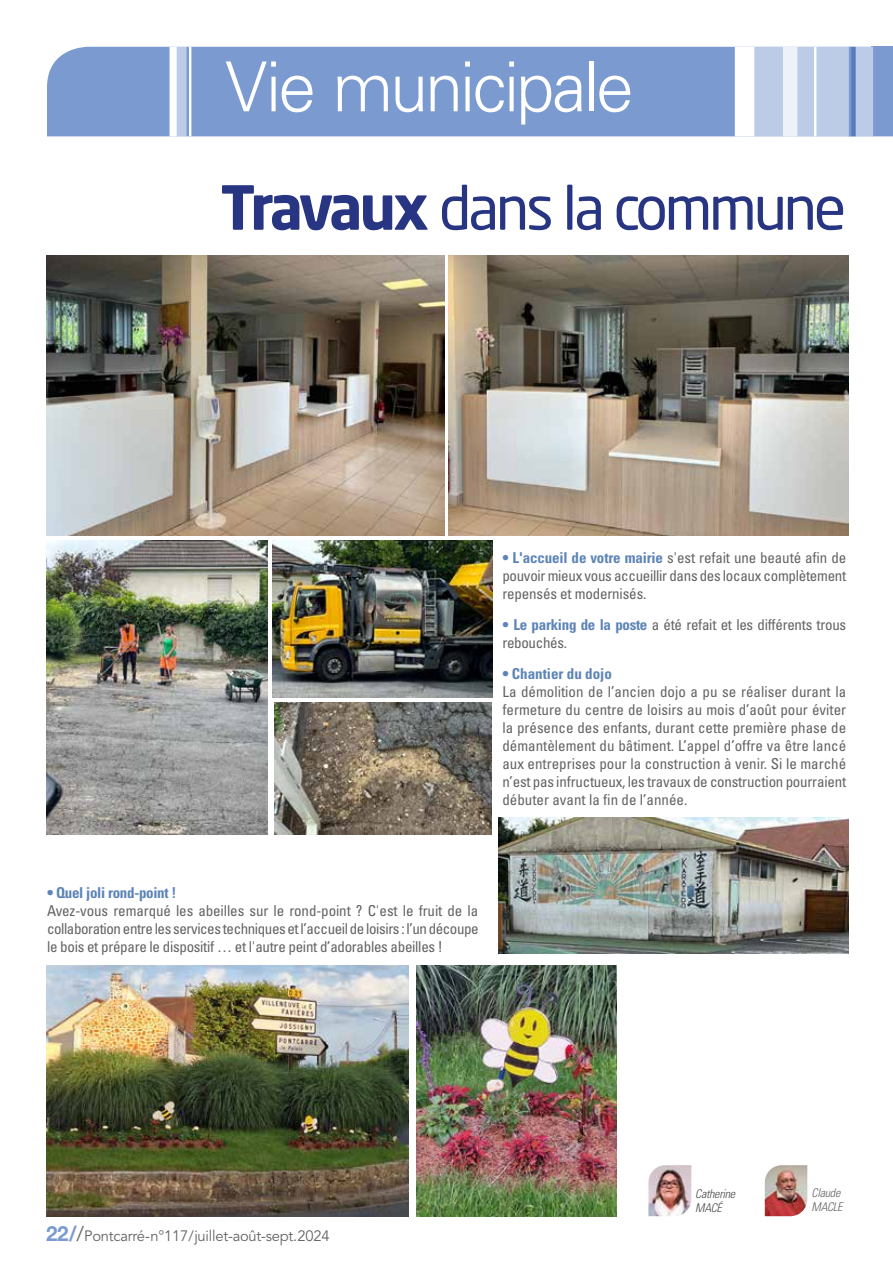
<style>
.page{position:relative;width:893px;height:1263px;background:#fff}
.page>*{position:absolute;margin:0;border:0;box-sizing:border-box;transform-origin:0 0}
.t1{font:300 69px "Univers LT Std";letter-spacing:-.04em;color:#fff}
.t2{font:60px "Neo Sans Std";letter-spacing:-.05em;color:#283583}
.t3{font:condensed 15px/18px "Univers LT Std";letter-spacing:-.02em;color:#646363;text-align:justify}
.t4{font:15px "Avenir LT Std";letter-spacing:-.015em;color:#646363}
.t5{font:700 condensed 15px "Univers LT Std";letter-spacing:-.02em;color:#5c84b8}
.t6{font:700 condensed 15px "Univers LT Std";color:#5c84b8}
.t7{font:italic 300 condensed 12px/14.4px "Univers LT Std";letter-spacing:-.02em;color:#4a4a49}
.t8{font:italic 300 condensed 12px/14.4px "Univers LT Std";letter-spacing:-.02em;color:#646363}
.s1{font-weight:700}
.s2{font-weight:700;color:#5c84b8}
.s3{font-family:"Helvetica Neue LT Std";font-weight:700;font-size:21px;color:#7a9ad0}
.s4{font-size:21px}
</style>
<div class="page">
<div style="left:47px;top:47px;width:846px;height:89px;background:#7a9ad0"></div>
<div style="left:170px;top:47px;width:7px;height:89px;background:#fff"></div>
<div style="left:735px;top:47px;width:19px;height:89px;background:#fff"></div>
<svg style="left:176px;top:47px;width:10px;height:89px"></svg>
<hr style="left:189px;top:47px;width:2px;height:89px;background:#fff">
<svg style="left:754px;top:47px;width:119px;height:89px;background:#c3d2e9"></svg>
<svg style="left:848px;top:47px;width:8px;height:89px"></svg>
<img style="left:765px;top:1165px;width:42px;height:51px">
<img style="left:648px;top:1165px;width:43px;height:51px">
<img style="left:47px;top:540px;width:221px;height:295px">
<img style="left:47px;top:255px;width:398px;height:281px">
<img style="left:449px;top:255px;width:399px;height:281px">
<img style="left:498px;top:818px;width:350px;height:135px">
<img style="left:274px;top:703px;width:217px;height:132px">
<img style="left:272px;top:540px;width:220px;height:157px">
<img style="left:47px;top:965px;width:361px;height:251px">
<img style="left:417px;top:965px;width:200px;height:251px">
<h1 class="t1" style="left:225px;top:45px;width:410px">Vie municipale</h1>
<h2 class="t2" style="left:220px;top:171px;width:627px"><span class="s1">Travaux</span> dans la commune</h2>
<p class="t3" style="left:502px;top:549px;width:345px"><span class="s2">• L'accueil de votre mairie</span> s'est refait une beauté afin de pouvoir mieux vous accueillir dans des locaux complètement repensés et modernisés.</p>
<p class="t3" style="left:502px;top:616px;width:345px"><span class="s2">• Le parking de la poste</span> a été refait et les différents trous rebouchés.</p>
<p class="t6" style="left:502px;top:664px;width:111px">• Chantier du dojo</p>
<p class="t3" style="left:502px;top:682px;width:345px">La démolition de l’ancien dojo a pu se réaliser durant la fermeture du centre de loisirs au mois d’août pour éviter la présence des enfants, durant cette première phase de démantèlement du bâtiment. L’appel d’offre va être lancé aux entreprises pour la construction à venir. Si le marché n’est pas infructueux, les travaux de construction pourraient débuter avant la fin de l’année.</p>
<p class="t5" style="left:47px;top:884px;width:131px">• Quel joli rond-point !</p>
<p class="t3" style="left:47px;top:902px;width:433px">Avez-vous remarqué les abeilles sur le rond-point ? C'est le fruit de la collaboration entre les services techniques et l’accueil de loisirs : l’un découpe le bois et prépare le dispositif … et l'autre peint d’adorables abeilles !</p>
<p class="t4" style="left:46px;top:1227px;width:285px"><span class="s3">22 /</span><span class="s4">/</span> Pontcarré - n°117 / juillet-août-sept. 2024</p>
<p class="t7" style="left:695px;top:1186px;width:42px">Catherine<br>MACÉ</p>
<p class="t8" style="left:811px;top:1186px;width:33px">Claude<br>MACLE</p>
</div>
